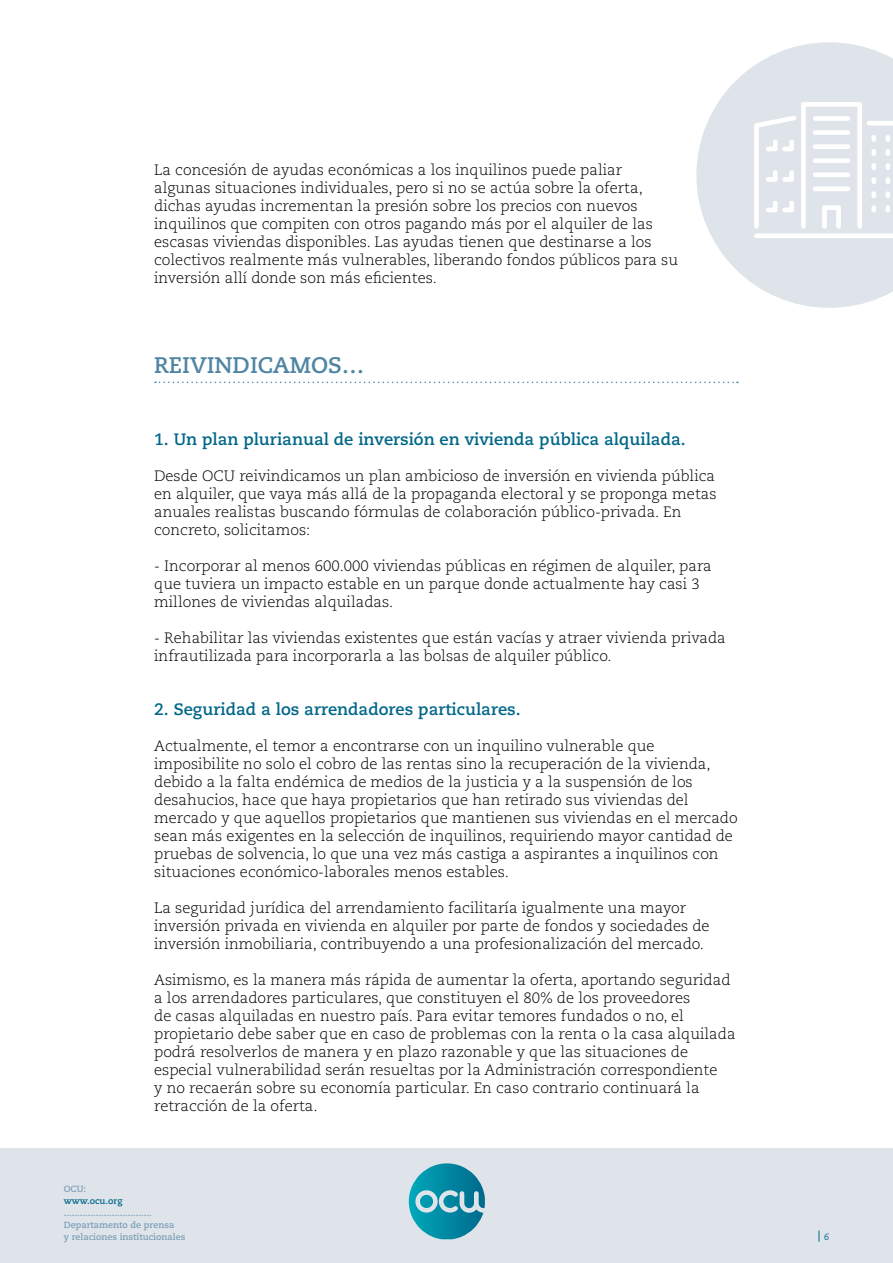
<style>
.page{position:relative;width:893px;height:1263px;background:#fff}
.page>*{position:absolute;margin:0;border:0;box-sizing:border-box;transform-origin:0 0}
.t1{font:700 22.5px "Caecilia LT Std";color:#4f85a3}
.t2{font:700 16.5px "Caecilia LT Std";color:#006789}
.t3{font:300 15px/18px "Caecilia LT Std";color:#000}
.t4{font:700 9px/12px "Caecilia LT Std";color:#7d9fb7}
.t5{font:700 9px "Caecilia LT Std";color:#006789}
.t6{font:italic 9px "Caecilia LT Std";color:#006789}
</style>
<div class="page">
<div style="left:0;top:1148px;width:893px;height:115px;background:#dee4ea"></div>
<svg style="left:819px;top:1230px;width:1px;height:12px"></svg>
<svg style="left:409px;top:1163px;width:76px;height:76px"></svg>
<svg style="left:696px;top:42px;width:197px;height:266px;fill:#dee4ea"></svg>
<svg style="left:752px;top:100px;width:141px;height:140px"></svg>
<svg style="left:155px;top:382px;width:583px;height:1px"></svg>
<p class="t3" style="left:154px;top:161px;width:525px">La concesión de ayudas económicas a los inquilinos puede paliar algunas situaciones individuales, pero si no se actúa sobre la oferta, dichas ayudas incrementan la presión sobre los precios con nuevos inquilinos que compiten con otros pagando más por el alquiler de las escasas viviendas disponibles. Las ayudas tienen que destinarse a los colectivos realmente más vulnerables, liberando fondos públicos para su inversión allí donde son más eficientes.</p>
<h1 class="t1" style="left:154px;top:352px;width:212px">REIVINDICAMOS…</h1>
<p class="t2" style="left:154px;top:430px;width:533px">1. Un plan plurianual de inversión en vivienda pública alquilada.</p>
<p class="t3" style="left:154px;top:467px;width:564px">Desde OCU reivindicamos un plan ambicioso de inversión en vivienda pública en alquiler, que vaya más allá de la propaganda electoral y se proponga metas anuales realistas buscando fórmulas de colaboración público-privada. En concreto, solicitamos:</p>
<p class="t3" style="left:154px;top:557px;width:559px">- Incorporar al menos 600.000 viviendas públicas en régimen de alquiler, para que tuviera un impacto estable en un parque donde actualmente hay casi 3 millones de viviendas alquiladas.</p>
<p class="t3" style="left:154px;top:629px;width:573px">- Rehabilitar las viviendas existentes que están vacías y atraer vivienda privada infrautilizada para incorporarla a las bolsas de alquiler público.</p>
<p class="t2" style="left:154px;top:700px;width:368px">2. Seguridad a los arrendadores particulares.</p>
<p class="t3" style="left:154px;top:737px;width:585px">Actualmente, el temor a encontrarse con un inquilino vulnerable que imposibilite no solo el cobro de las rentas sino la recuperación de la vivienda, debido a la falta endémica de medios de la justicia y a la suspensión de los desahucios, hace que haya propietarios que han retirado sus viviendas del mercado y que aquellos propietarios que mantienen sus viviendas en el mercado sean más exigentes en la selección de inquilinos, requiriendo mayor cantidad de pruebas de solvencia, lo que una vez más castiga a aspirantes a inquilinos con situaciones económico-laborales menos estables.</p>
<p class="t3" style="left:154px;top:899px;width:557px">La seguridad jurídica del arrendamiento facilitaría igualmente una mayor inversión privada en vivienda en alquiler por parte de fondos y sociedades de inversión inmobiliaria, contribuyendo a una profesionalización del mercado.</p>
<p class="t3" style="left:154px;top:971px;width:583px">Asimismo, es la manera más rápida de aumentar la oferta, aportando seguridad a los arrendadores particulares, que constituyen el 80% de los proveedores<br>de casas alquiladas en nuestro país. Para evitar temores fundados o no, el propietario debe saber que en caso de problemas con la renta o la casa alquilada podrá resolverlos de manera y en plazo razonable y que las situaciones de especial vulnerabilidad serán resueltas por la Administración correspondiente<br>y no recaerán sobre su economía particular. En caso contrario continuará la retracción de la oferta.</p>
<p class="t4" style="left:64px;top:1182px;width:24px">OCU:</p>
<p class="t5" style="left:64px;top:1195px;width:60px">www.ocu.org</p>
<p class="t4" style="left:64px;top:1206px;width:123px">.................................<br>Departamento de prensa<br>y relaciones institucionales</p>
<p class="t6" style="left:824px;top:1231px;width:7px">6</p>
</div>
